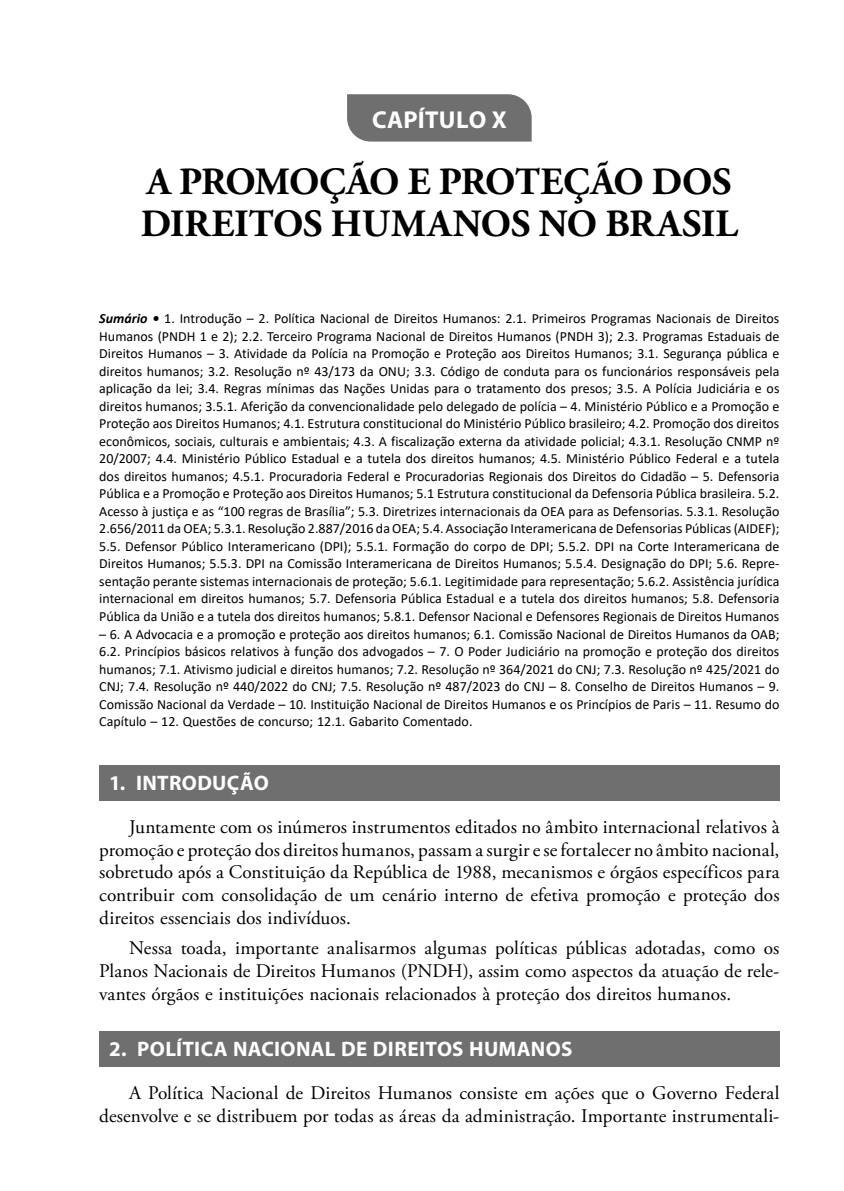
<style>
.page{position:relative;width:844px;height:1191px;background:#fff}
.page>*{position:absolute;margin:0;border:0;box-sizing:border-box;transform-origin:0 0}
.CAP_TIT{font:700 38.5px/42px "Adobe Garamond Pro";letter-spacing:-.005em;color:#000}
.CAP_NUM{font:700 24.5px "Myriad Pro";letter-spacing:.01em;color:#fff}
.TITULO_1{font:700 21px "Myriad Pro";letter-spacing:.015em;color:#fff}
.TEXTO{font:19.25px/22.8px "Adobe Garamond Pro";letter-spacing:.005em;color:#000;text-align:justify}
.SUMARIOZINHO{font:14px/17.5px "Calibri";color:#000;text-align:justify}
.s1{font-weight:700;font-style:italic}
</style>
<div class="page">
<svg style="left:347px;top:94px;width:184px;height:48px;background:#747474"></svg>
<div style="left:99px;top:764px;width:680px;height:36px;background:#6f6f6f"></div>
<div style="left:99px;top:1030px;width:680px;height:36px;background:#6f6f6f"></div>
<p class="CAP_NUM" style="left:372px;top:103px;width:136px">CAPÍTULO X</p>
<p class="CAP_TIT" style="left:141px;top:162px;width:598px">A PROMOÇÃO E PROTEÇÃO DOS<br>DIREITOS HUMANOS NO BRASIL</p>
<p class="SUMARIOZINHO" style="left:99px;top:309px;width:681px"><span class="s1">Sumário •</span> 1. Introdução – 2. Política Nacional de Direitos Humanos: 2.1. Primeiros Programas Nacionais de Direitos Humanos (PNDH 1 e 2); 2.2. Terceiro Programa Nacional de Direitos Humanos (PNDH 3); 2.3. Programas Estaduais de Direitos Humanos – 3. Atividade da Polícia na Promoção e Proteção aos Direitos Humanos; 3.1. Segurança pública e direitos humanos; 3.2. Resolução nº 43/173 da ONU; 3.3. Código de conduta para os funcionários responsáveis pela aplicação da lei; 3.4. Regras mínimas das Nações Unidas para o tratamento dos presos; 3.5. A Polícia Judiciária e os direitos humanos; 3.5.1. Aferição da convencionalidade pelo delegado de polícia – 4. Ministério Público e a Promoção e Proteção aos Direitos Humanos; 4.1. Estrutura constitucional do Ministério Público brasileiro; 4.2. Promoção dos direitos econômicos, sociais, culturais e ambientais; 4.3. A fiscalização externa da atividade policial; 4.3.1. Resolução CNMP nº 20/2007; 4.4. Ministério Público Estadual e a tutela dos direitos humanos; 4.5. Ministério Público Federal e a tutela dos direitos humanos; 4.5.1. Procuradoria Federal e Procuradorias Regionais dos Direitos do Cidadão – 5. Defensoria Pública e a Promoção e Proteção aos Direitos Humanos; 5.1 Estrutura constitucional da Defensoria Pública brasileira. 5.2.<br>Acesso à justiça e as “100 regras de Brasília”; 5.3. Diretrizes internacionais da OEA para as Defensorias. 5.3.1. Resolução 2.656/2011 da OEA; 5.3.1. Resolução 2.887/2016 da OEA; 5.4. Associação Interamericana de Defensorias Públicas (AIDEF); 5.5. Defensor Público Interamericano (DPI); 5.5.1. Formação do corpo de DPI; 5.5.2. DPI na Corte Interamericana de Direitos Humanos; 5.5.3. DPI na Comissão Interamericana de Direitos Humanos; 5.5.4. Designação do DPI; 5.6. Repre&shy;sentação perante sistemas internacionais de proteção; 5.6.1. Legitimidade para representação; 5.6.2. Assistência jurídica internacional em direitos humanos; 5.7. Defensoria Pública Estadual e a tutela dos direitos humanos; 5.8. Defensoria Pública da União e a tutela dos direitos humanos; 5.8.1. Defensor Nacional e Defensores Regionais de Direitos Humanos</p>
<p class="SUMARIOZINHO" style="left:99px;top:624px;width:681px">– 6. A Advocacia e a promoção e proteção aos direitos humanos; 6.1. Comissão Nacional de Direitos Humanos da OAB; 6.2. Princípios básicos relativos à função dos advogados – 7. O Poder Judiciário na promoção e proteção dos direitos humanos; 7.1. Ativismo judicial e direitos humanos; 7.2. Resolução nº 364/2021 do CNJ; 7.3. Resolução nº 425/2021 do CNJ; 7.4. Resolução nº 440/2022 do CNJ; 7.5. Resolução nº 487/2023 do CNJ – 8. Conselho de Direitos Humanos – 9.<br>Comissão Nacional da Verdade – 10. Instituição Nacional de Direitos Humanos e os Princípios de Paris – 11. Resumo do Capítulo – 12. Questões de concurso; 12.1. Gabarito Comentado.</p>
<p class="TITULO_1" style="left:109px;top:769px;width:161px">1. INTRODUÇÃO</p>
<p class="TEXTO" style="left:99px;top:816px;width:681px;text-indent:30px">Juntamente com os inúmeros instrumentos editados no âmbito internacional relativos à promoção e proteção dos direitos humanos, passam a surgir e se fortalecer no âmbito nacional, sobretudo após a Constituição da República de 1988, mecanismos e órgãos específicos para contribuir com consolidação de um cenário interno de efetiva promoção e proteção dos direitos essenciais dos indivíduos.</p>
<p class="TEXTO" style="left:99px;top:937px;width:681px;text-indent:30px">Nessa toada, importante analisarmos algumas políticas públicas adotadas, como os Planos Nacionais de Direitos Humanos (PNDH), assim como aspectos da atuação de rele&shy;vantes órgãos e instituições nacionais relacionados à proteção dos direitos humanos.</p>
<p class="TITULO_1" style="left:109px;top:1035px;width:464px">2. POLÍTICA NACIONAL DE DIREITOS HUMANOS</p>
<p class="TEXTO" style="left:99px;top:1082px;width:681px;text-align:right">A Política Nacional de Direitos Humanos consiste em ações que o Governo Federal desenvolve e se distribuem por todas as áreas da administração. Importante instrumentali-</p>
</div>
